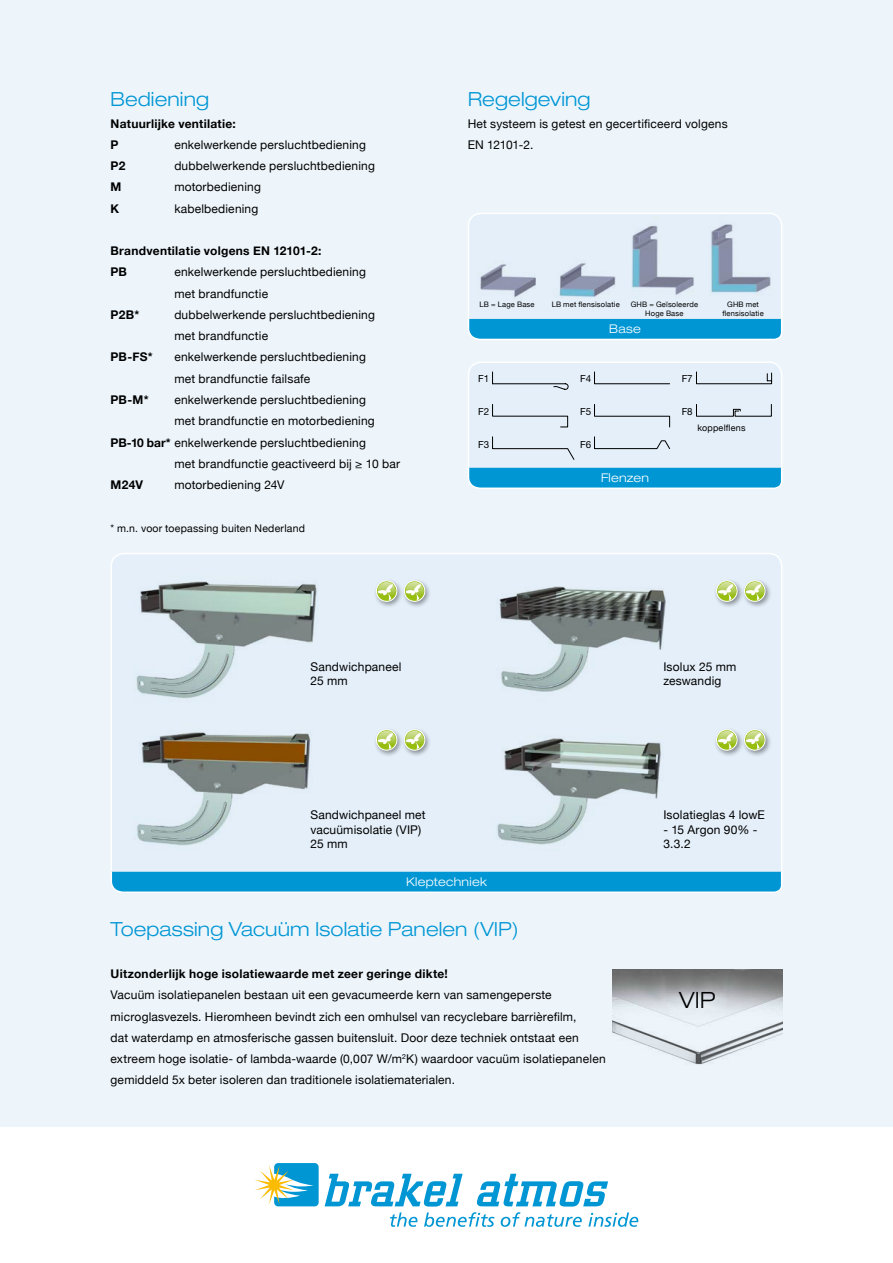
<style>
.page{position:relative;width:893px;height:1263px;background:#fff}
.page>*{position:absolute;margin:0;border:0;box-sizing:border-box;transform-origin:0 0}
.t1{font:300 expanded 22.5px "Helvetica Neue";color:#000}
.t2{font:300 expanded 19.5px "Helvetica Neue";letter-spacing:.005em;color:#0096d4}
.t3{font:12px/21.3px "Helvetica Neue";letter-spacing:.015em;color:#000}
.t4{font:700 12px/21.3px "Helvetica Neue";letter-spacing:.02em;color:#000}
.t5{font:300 expanded 12px "Helvetica Neue";letter-spacing:.025em;color:#fff}
.t6{font:10.5px "Helvetica Neue";letter-spacing:.02em;color:#000}
.t7{font:9.75px "Helvetica Neue";color:#000}
.t8{font:9px "Helvetica Neue";letter-spacing:.025em;color:#000}
.t9{font:7.5px/9px "Helvetica Neue";letter-spacing:.025em;color:#000;text-align:center}
.s1{font-weight:700}
</style>
<div class="page">
<div style="left:0;top:0;width:893px;height:1127px;background:#edf5fb"></div>
<svg style="left:255px;top:1163px;width:64px;height:43px"></svg>
<svg style="left:325px;top:1174px;width:138px;height:32px"></svg>
<svg style="left:477px;top:1174px;width:131px;height:32px"></svg>
<svg style="left:390px;top:1212px;width:27px;height:15px"></svg>
<svg style="left:424px;top:1212px;width:71px;height:15px"></svg>
<svg style="left:501px;top:1212px;width:81px;height:15px"></svg>
<svg style="left:588px;top:1212px;width:50px;height:15px"></svg>
<div style="left:468px;top:362px;width:314px;height:126px;background:#e4eff9;border-radius:13px"></div>
<svg style="left:492px;top:371px;width:280px;height:89px"></svg>
<div style="left:468px;top:361px;width:314px;height:128px;border:2px solid #fff;border-radius:13px"></div>
<svg style="left:468px;top:466px;width:315px;height:23px;background:#25a4da"></svg>
<div style="left:468px;top:213px;width:314px;height:126px;background:#e4eff9;border-radius:13px"></div>
<div style="left:468px;top:213px;width:314px;height:127px;border:2px solid #fff;border-radius:13px"></div>
<svg style="left:468px;top:317px;width:315px;height:23px;background:#24a4da"></svg>
<img style="left:480px;top:264px;width:56px;height:34px">
<img style="left:559px;top:263px;width:57px;height:35px">
<img style="left:631px;top:225px;width:63px;height:70px">
<img style="left:710px;top:215px;width:62px;height:78px">
<div style="left:111px;top:554px;width:671px;height:338px;background:#e4eff9;border-radius:13px"></div>
<svg style="left:110px;top:870px;width:673px;height:23px;background:#19a0d8"></svg>
<img style="left:111px;top:553px;width:226px;height:149px">
<img style="left:468px;top:553px;width:226px;height:139px">
<img style="left:111px;top:702px;width:226px;height:170px">
<img style="left:468px;top:738px;width:226px;height:134px">
<img style="left:612px;top:969px;width:170px;height:96px">
<div style="left:374px;top:578px;width:30px;height:30px;background:#000;opacity:.4"></div>
<svg style="left:377px;top:582px;width:19px;height:18px"></svg>
<svg style="left:378px;top:584px;width:15px;height:16px"></svg>
<div style="left:376px;top:580px;width:21px;height:22px;border:1px solid #fff;border-radius:50%"></div>
<div style="left:402px;top:578px;width:30px;height:30px;background:#000;opacity:.4"></div>
<svg style="left:405px;top:582px;width:19px;height:18px"></svg>
<svg style="left:405px;top:584px;width:16px;height:16px"></svg>
<div style="left:404px;top:580px;width:21px;height:22px;border:1px solid #fff;border-radius:50%"></div>
<div style="left:714px;top:578px;width:30px;height:30px;background:#000;opacity:.4"></div>
<svg style="left:716px;top:581px;width:21px;height:20px"></svg>
<svg style="left:718px;top:582px;width:18px;height:18px"></svg>
<svg style="left:718px;top:584px;width:15px;height:16px"></svg>
<div style="left:716px;top:580px;width:21px;height:22px;border:1px solid #fff;border-radius:50%"></div>
<div style="left:742px;top:578px;width:30px;height:30px;background:#000;opacity:.4"></div>
<svg style="left:744px;top:581px;width:21px;height:20px"></svg>
<svg style="left:746px;top:582px;width:18px;height:18px"></svg>
<svg style="left:746px;top:584px;width:15px;height:16px"></svg>
<div style="left:744px;top:580px;width:21px;height:22px;border:1px solid #fff;border-radius:50%"></div>
<div style="left:374px;top:727px;width:30px;height:30px;background:#000;opacity:.4"></div>
<svg style="left:377px;top:731px;width:19px;height:18px"></svg>
<svg style="left:378px;top:733px;width:15px;height:16px"></svg>
<div style="left:376px;top:729px;width:21px;height:21px;border:1px solid #fff;border-radius:50%"></div>
<div style="left:402px;top:727px;width:30px;height:30px;background:#000;opacity:.4"></div>
<svg style="left:405px;top:731px;width:19px;height:18px"></svg>
<svg style="left:405px;top:733px;width:16px;height:16px"></svg>
<div style="left:404px;top:729px;width:21px;height:21px;border:1px solid #fff;border-radius:50%"></div>
<div style="left:714px;top:727px;width:30px;height:30px;background:#000;opacity:.4"></div>
<div style="left:717px;top:730px;width:20px;height:20px;background:#eff5dd;border-radius:50%"></div>
<svg style="left:716px;top:730px;width:21px;height:20px"></svg>
<svg style="left:718px;top:731px;width:18px;height:18px"></svg>
<svg style="left:718px;top:733px;width:15px;height:16px"></svg>
<div style="left:716px;top:729px;width:21px;height:21px;border:1px solid #fff;border-radius:50%"></div>
<div style="left:742px;top:727px;width:30px;height:30px;background:#000;opacity:.4"></div>
<svg style="left:744px;top:730px;width:21px;height:20px"></svg>
<svg style="left:746px;top:731px;width:18px;height:18px"></svg>
<svg style="left:746px;top:733px;width:15px;height:16px"></svg>
<div style="left:744px;top:729px;width:21px;height:21px;border:1px solid #fff;border-radius:50%"></div>
<h2 class="t2" style="left:111px;top:88px;width:100px">Bediening</h2>
<p class="t4" style="left:111px;top:112px;width:127px">Natuurlijke ventilatie:<br>P</p>
<p class="t3" style="left:174px;top:134px;width:193px">enkelwerkende persluchtbediening</p>
<p class="t4" style="left:111px;top:155px;width:16px">P2</p>
<p class="t3" style="left:174px;top:155px;width:202px">dubbelwerkende persluchtbediening</p>
<p class="t4" style="left:111px;top:176px;width:12px">M</p>
<p class="t3" style="left:174px;top:176px;width:88px">motorbediening</p>
<p class="t4" style="left:111px;top:197px;width:10px">K</p>
<p class="t3" style="left:174px;top:198px;width:86px">kabelbediening</p>
<p class="t4" style="left:111px;top:240px;width:212px">Brandventilatie volgens EN 12101-2:<br>PB</p>
<p class="t3" style="left:174px;top:261px;width:193px">enkelwerkende persluchtbediening met brandfunctie</p>
<p class="t4" style="left:111px;top:304px;width:30px">P2B*</p>
<p class="t3" style="left:174px;top:304px;width:202px">dubbelwerkende persluchtbediening met brandfunctie</p>
<p class="t4" style="left:111px;top:346px;width:44px">PB-FS*</p>
<p class="t3" style="left:174px;top:346px;width:193px">enkelwerkende persluchtbediening met brandfunctie failsafe</p>
<p class="t4" style="left:111px;top:389px;width:40px">PB-M*</p>
<p class="t3" style="left:174px;top:389px;width:193px">enkelwerkende persluchtbediening</p>
<p class="t3" style="left:174px;top:410px;width:202px">met brandfunctie en motorbediening</p>
<p class="t3" style="left:111px;top:431px;width:257px"><span class="s1">PB-10 bar*</span> enkelwerkende persluchtbediening</p>
<p class="t3" style="left:174px;top:453px;width:227px">met brandfunctie geactiveerd bij ≥ 10 bar</p>
<p class="t4" style="left:111px;top:474px;width:34px">M24V</p>
<p class="t3" style="left:174px;top:474px;width:112px">motorbediening 24V</p>
<p class="t6" style="left:111px;top:522px;width:196px">* m.n. voor toepassing buiten Nederland</p>
<p class="t3" style="left:310px;top:659px;width:93px;line-height:14.4px">Sandwichpaneel<br>25 mm</p>
<h2 class="t2" style="left:468px;top:88px;width:124px">Regelgeving</h2>
<p class="t3" style="left:468px;top:112px;width:262px">Het systeem is getest en gecertificeerd volgens<br>EN 12101-2.</p>
<p class="t9" style="left:480px;top:300px;width:56px">LB = Lage Base</p>
<p class="t9" style="left:552px;top:300px;width:70px">LB met flensisolatie</p>
<p class="t9" style="left:631px;top:300px;width:69px">GHB = Geïsoleerde<br>Hoge Base</p>
<p class="t9" style="left:722px;top:300px;width:43px">GHB met flensisolatie</p>
<p class="t5" style="left:609px;top:322px;width:33px">Base</p>
<p class="t7" style="left:478px;top:373px;width:13px">F1</p>
<p class="t7" style="left:478px;top:406px;width:13px">F2</p>
<p class="t7" style="left:478px;top:439px;width:13px">F3</p>
<p class="t7" style="left:580px;top:373px;width:13px">F4</p>
<p class="t7" style="left:580px;top:406px;width:13px">F5</p>
<p class="t7" style="left:580px;top:439px;width:13px">F6</p>
<p class="t5" style="left:601px;top:471px;width:50px">Flenzen</p>
<p class="t7" style="left:682px;top:373px;width:13px">F7</p>
<p class="t7" style="left:682px;top:406px;width:13px">F8</p>
<p class="t8" style="left:697px;top:422px;width:50px">koppelflens</p>
<p class="t3" style="left:663px;top:659px;width:75px;line-height:14.4px">Isolux 25 mm zeswandig</p>
<p class="t3" style="left:310px;top:808px;width:117px;line-height:14.4px">Sandwichpaneel met vacuümisolatie (VIP)<br>25 mm</p>
<p class="t3" style="left:663px;top:804px;width:103px">Isolatieglas 4 lowE</p>
<p class="t3" style="left:663px;top:822px;width:96px;line-height:14.4px">- 15 Argon 90% -<br>3.3.2</p>
<p class="t5" style="left:406px;top:874px;width:82px">Kleptechniek</p>
<h2 class="t2" style="left:111px;top:917px;width:409px">Toepassing Vacuüm Isolatie Panelen (VIP)</h2>
<p class="t4" style="left:111px;top:963px;width:339px">Uitzonderlijk hoge isolatiewaarde met zeer geringe dikte!</p>
<p class="t3" style="left:111px;top:984px;width:497px">Vacuüm isolatiepanelen bestaan uit een gevacumeerde kern van samengeperste microglasvezels. Hieromheen bevindt zich een omhulsel van recyclebare barrièrefilm,<br>dat waterdamp en atmosferische gassen buitensluit. Door deze techniek ontstaat een extreem hoge isolatie- of lambda-waarde (0,007 W/m<sup>2</sup>K) waardoor vacuüm isolatiepanelen gemiddeld 5x beter isoleren dan traditionele isolatiematerialen.</p>
<h1 class="t1" style="left:679px;top:986px;width:38px">VIP</h1>
</div>
